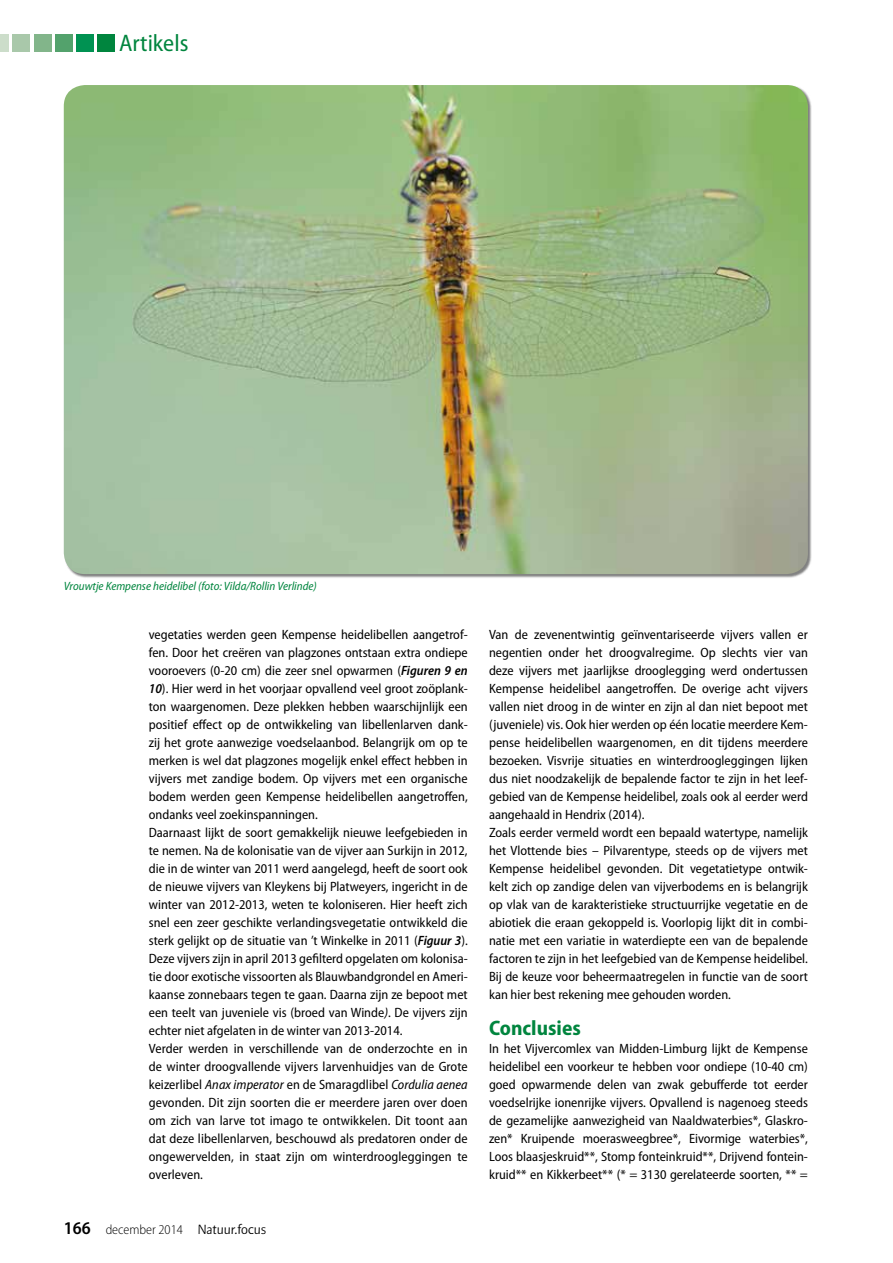
<style>
.page{position:relative;width:893px;height:1263px;background:#fff}
.page>*{position:absolute;margin:0;border:0;box-sizing:border-box;transform-origin:0 0}
.t1{font:semi-condensed 24px "Myriad Pro";color:#00853e}
.t2{font:700 semi-condensed 21px "Myriad Pro";color:#00853e}
.t3{font:semi-condensed 13.5px/18px "Myriad Pro";color:#000}
.t4{font:300 semi-condensed 13.5px "Myriad Pro";color:#000}
.t5{font:italic semi-condensed 12px "Myriad Pro";color:#00853e}
.s1{font-weight:600;font-style:italic}
.s2{font-style:italic}
.s3{font-weight:600;font-size:18px}
.s4{font-family:"Beo Sans R11";font-weight:400;font-stretch:normal;font-size:15px}
</style>
<div class="page">
<img style="left:64px;top:85px;width:744px;height:489px">
<div style="left:98px;top:34px;width:17px;height:17px;background:#00853e"></div>
<div style="left:77px;top:34px;width:17px;height:17px;background:#009252"></div>
<div style="left:55px;top:34px;width:17px;height:17px;background:#53a26c"></div>
<div style="left:34px;top:34px;width:17px;height:17px;background:#82b58a"></div>
<div style="left:13px;top:34px;width:17px;height:17px;background:#a9c8aa"></div>
<div style="left:0;top:34px;width:9px;height:17px;background:#ccddca"></div>
<h1 class="t1" style="left:119px;top:30px;width:71px">Artikels</h1>
<p class="t5" style="left:64px;top:579px;width:255px">Vrouwtje Kempense heidelibel (foto: Vilda/Rollin Verlinde)</p>
<p class="t3" style="left:149px;top:626px;width:320px">vegetaties werden geen Kempense heidelibellen aangetrof&shy;fen. Door het creëren van plagzones ontstaan extra ondiepe vooroevers (0-20 cm) die zeer snel opwarmen (<span class="s1">Figuren 9 en 10</span>). Hier werd in het voorjaar opvallend veel groot zoöplank&shy;ton waargenomen. Deze plekken hebben waarschijnlijk een positief effect op de ontwikkeling van libellenlarven dank&shy;zij het grote aanwezige voedselaanbod. Belangrijk om op te merken is wel dat plagzones mogelijk enkel effect hebben in vijvers met zandige bodem. Op vijvers met een organische bodem werden geen Kempense heidelibellen aangetroffen, ondanks veel zoekinspanningen.<br>Daarnaast lijkt de soort gemakkelijk nieuwe leefgebieden in te nemen. Na de kolonisatie van de vijver aan Surkijn in 2012, die in de winter van 2011 werd aangelegd, heeft de soort ook de nieuwe vijvers van Kleykens bij Platweyers, ingericht in de winter van 2012-2013, weten te koloniseren. Hier heeft zich snel een zeer geschikte verlandingsvegetatie ontwikkeld die sterk gelijkt op de situatie van ’t Winkelke in 2011 (<span class="s1">Figuur 3</span>).<br>Deze vijvers zijn in april 2013 gefilterd opgelaten om kolonisa&shy;tie door exotische vissoorten als Blauwbandgrondel en Ameri&shy;kaanse zonnebaars tegen te gaan. Daarna zijn ze bepoot met een teelt van juveniele vis (broed van Winde<span class="s2">)</span>. De vijvers zijn echter niet afgelaten in de winter van 2013-2014.<br>Verder werden in verschillende van de onderzochte en in de winter droogvallende vijvers larvenhuidjes van de Grote keizerlibel <span class="s2">Anax imperator</span> en de Smaragdlibel <span class="s2">Cordulia aenea </span>gevonden. Dit zijn soorten die er meerdere jaren over doen om zich van larve tot imago te ontwikkelen. Dit toont aan dat deze libellenlarven, beschouwd als predatoren onder de ongewervelden, in staat zijn om winterdroogleggingen te overleven.</p>
<p class="t3" style="left:489px;top:625px;width:320px">Van de zevenentwintig geïnventariseerde vijvers vallen er negentien onder het droogvalregime. Op slechts vier van deze vijvers met jaarlijkse drooglegging werd ondertussen Kempense heidelibel aangetroffen. De overige acht vijvers vallen niet droog in de winter en zijn al dan niet bepoot met (juveniele) vis. Ook hier werden op één locatie meerdere Kem&shy;pense heidelibellen waargenomen, en dit tijdens meerdere bezoeken. Visvrije situaties en winterdroogleggingen lijken dus niet noodzakelijk de bepalende factor te zijn in het leef&shy;gebied van de Kempense heidelibel, zoals ook al eerder werd aangehaald in Hendrix (2014).<br>Zoals eerder vermeld wordt een bepaald watertype, namelijk het Vlottende bies – Pilvarentype, steeds op de vijvers met Kempense heidelibel gevonden. Dit vegetatietype ontwik&shy;kelt zich op zandige delen van vijverbodems en is belangrijk op vlak van de karakteristieke structuurrijke vegetatie en de abiotiek die eraan gekoppeld is. Voorlopig lijkt dit in combi&shy;natie met een variatie in waterdiepte een van de bepalende factoren te zijn in het leefgebied van de Kempense heidelibel.<br>Bij de keuze voor beheermaatregelen in functie van de soort kan hier best rekening mee gehouden worden.</p>
<h2 class="t2" style="left:489px;top:1016px;width:93px">Conclusies</h2>
<p class="t3" style="left:489px;top:1040px;width:320px;text-align:justify">In het Vijvercomlex van Midden-Limburg lijkt de Kempense heidelibel een voorkeur te hebben voor ondiepe (10-40 cm) goed opwarmende delen van zwak gebufferde tot eerder voedselrijke ionenrijke vijvers. Opvallend is nagenoeg steeds de gezamelijke aanwezigheid van Naaldwaterbies*, Glaskro&shy;zen* Kruipende moerasweegbree*, Eivormige waterbies*, Loos blaasjeskruid**, Stomp fonteinkruid**, Drijvend fontein&shy;kruid** en Kikkerbeet** (* = 3130 gerelateerde soorten, ** =</p>
<p class="t4" style="left:64px;top:1222px;width:204px"><span class="s3">166</span> december 2014 <span class="s4">Natuur.focus</span></p>
</div>
